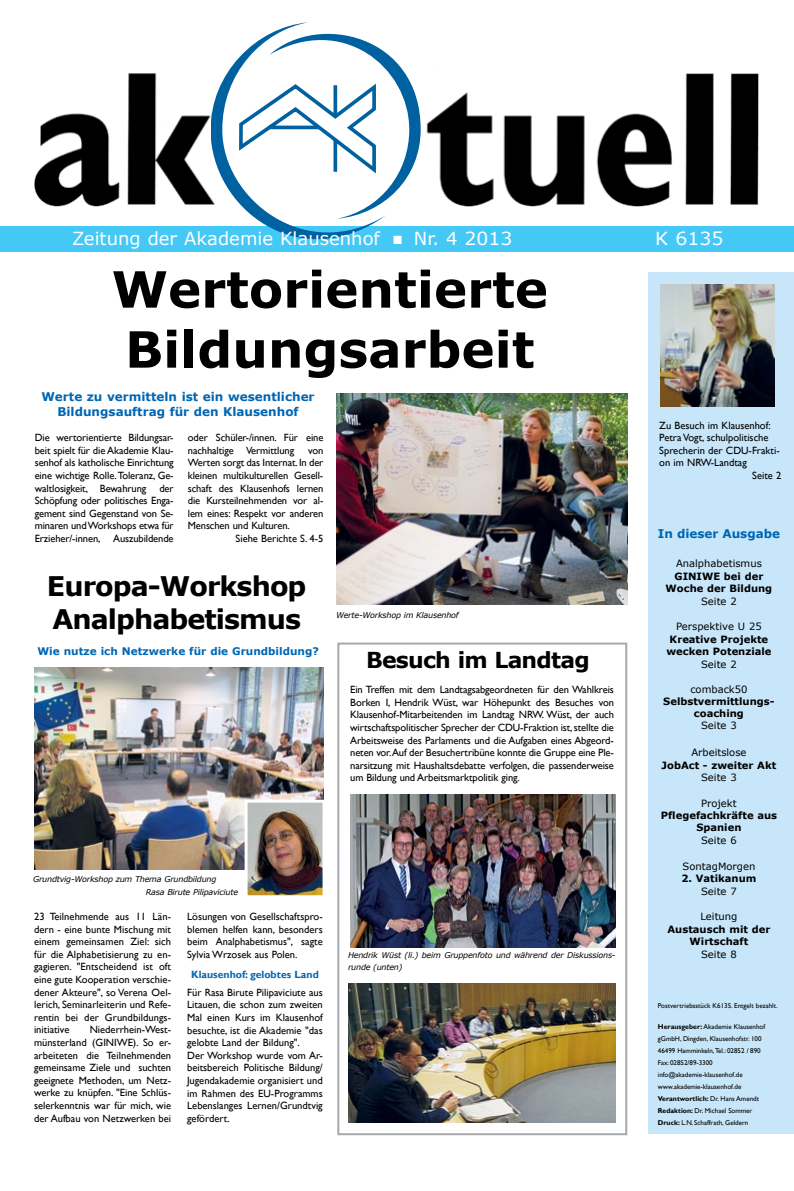
<style>
.page{position:relative;width:794px;height:1191px;background:#fff}
.page>*{position:absolute;margin:0;border:0;box-sizing:border-box;transform-origin:0 0}
.t1{font:700 50px/60px "Verdana";color:#000}
.t2{font:700 27px/32.4px "Verdana";letter-spacing:-.035em;color:#000}
.t3{font:700 22px "Verdana";letter-spacing:-.035em;color:#000}
.t4{font:18px "Verdana";color:#fff}
.t5{font:18px "Verdana";color:#fff;scale:1.05 1}
.t6{font:700 12px/14.4px "Verdana";color:#0066b3;text-align:center}
.t7{font:10.5px/12.6px "Gill Sans";color:#000;text-align:justify}
.t8{font:700 10.5px "Verdana";color:#0066b3}
.t9{font:700 10.5px "Gill Sans";color:#0066b3}
.t10{font:700 10px/12px "Verdana";color:#000;text-align:center}
.t11{font:10px "Verdana";color:#000}
.t12{font:italic 8px/12.6px "Verdana";letter-spacing:-.025em;color:#000}
.t13{font:7px/12px "Gill Sans";color:#000}
.s1{font-weight:700}
</style>
<div class="page">
<img style="left:34px;top:73px;width:725px;height:134px">
<div style="left:0;top:226px;width:794px;height:25px;background:#44c8f5"></div>
<div style="left:648px;top:272px;width:146px;height:861px;background:#c7e6f9"></div>
<svg style="left:386px;top:53px;width:35px;height:154px"></svg>
<svg style="left:211px;top:22px;width:175px;height:217px"></svg>
<img style="left:660px;top:284px;width:114px;height:122px">
<img style="left:337px;top:393px;width:290px;height:211px">
<div style="left:337px;top:642px;width:290px;height:493px;border:2px solid #a7a9ac"></div>
<img style="left:350px;top:794px;width:265px;height:153px">
<img style="left:34px;top:668px;width:289px;height:201px">
<img style="left:349px;top:983px;width:267px;height:139px">
<img style="left:248px;top:803px;width:73px;height:91px">
<div style="left:244px;top:799px;width:81px;height:99px;border:3px solid #fff"></div>
<h3 class="t4" style="left:72px;top:226px;width:442px">Zeitung der Akademie Klausenhof ■ Nr. 4 2013</h3>
<h3 class="t5" style="left:655px;top:226px;width:67px">K 6135</h3>
<h1 class="t1" style="left:112px;top:258px;width:438px">Wertorientierte<br>Bildungsarbeit</h1>
<p class="t6" style="left:41px;top:389px;width:275px">Werte zu vermitteln ist ein wesentlicher<br>Bildungsauftrag für den Klausenhof</p>
<p class="t7" style="left:659px;top:419px;width:113px">Zu Besuch im Klausenhof:</p>
<p class="t7" style="left:659px;top:431px;width:111px">Petra Vogt, schulpolitische</p>
<p class="t7" style="left:659px;top:444px;width:122px">Sprecherin der CDU-Frakti-</p>
<p class="t7" style="left:659px;top:457px;width:89px">on im NRW-Landtag</p>
<p class="t7" style="left:752px;top:469px;width:31px">Seite 2</p>
<p class="t7" style="left:35px;top:431px;width:140px">Die wertorientierte Bildungsar&shy;beit spielt für die Akademie Klau&shy;senhof als katholische Einrichtung eine wichtige Rolle. Toleranz, Ge&shy;waltlosigkeit, Bewahrung der Schöpfung oder politisches Enga&shy;gement sind Gegenstand von Se&shy;minaren und Workshops etwa für Erzieher/-innen, Auszubildende</p>
<p class="t7" style="left:188px;top:431px;width:137px">oder Schüler-/innen. Für eine nachhaltige Vermittlung</p>
<p class="t7" style="left:308px;top:444px;width:17px">von</p>
<p class="t7" style="left:188px;top:457px;width:137px">Werten sorgt das Internat. In der</p>
<p class="t7" style="left:188px;top:469px;width:137px">kleinen multikulturellen Gesell-</p>
<p class="t7" style="left:188px;top:482px;width:137px">schaft des Klausenhofs lernen</p>
<p class="t7" style="left:188px;top:494px;width:137px">die Kursteilnehmenden vor al-</p>
<p class="t7" style="left:188px;top:507px;width:137px">lem eines: Respekt vor anderen</p>
<p class="t7" style="left:188px;top:520px;width:103px">Menschen und Kulturen.</p>
<p class="t7" style="left:236px;top:532px;width:89px">Siehe Berichte S. 4-5</p>
<h2 class="t2" style="left:47px;top:569px;width:261px">Europa-Workshop<br>Analphabetismus</h2>
<p class="t8" style="left:37px;top:644px;width:283px">Wie nutze ich Netzwerke für die Grundbildung?</p>
<p class="t6" style="left:658px;top:526px;width:123px">In dieser Ausgabe</p>
<p class="t11" style="left:676px;top:556px;width:87px">Analphabetismus</p>
<p class="t10" style="left:665px;top:570px;width:108px">GINIWE bei der<br>Woche der Bildung</p>
<p class="t11" style="left:701px;top:594px;width:37px">Seite 2</p>
<p class="t11" style="left:676px;top:619px;width:87px">Perspektive U 25</p>
<p class="t10" style="left:666px;top:633px;width:107px">Kreative Projekte wecken Potenziale</p>
<p class="t11" style="left:701px;top:657px;width:37px">Seite 2</p>
<p class="t11" style="left:690px;top:682px;width:59px">comback50</p>
<p class="t10" style="left:663px;top:694px;width:113px">Selbstvermittlungs&shy;coaching</p>
<p class="t11" style="left:701px;top:718px;width:37px">Seite 3</p>
<p class="t11" style="left:691px;top:745px;width:57px">Arbeitslose</p>
<p class="t10" style="left:661px;top:759px;width:116px">JobAct - zweiter Akt</p>
<p class="t11" style="left:701px;top:771px;width:37px">Seite 3</p>
<p class="t11" style="left:701px;top:796px;width:37px">Projekt</p>
<p class="t10" style="left:660px;top:809px;width:118px">Pflegefachkräfte aus<br>Spanien</p>
<p class="t11" style="left:701px;top:834px;width:37px">Seite 6</p>
<p class="t11" style="left:682px;top:859px;width:74px">SontagMorgen</p>
<p class="t10" style="left:681px;top:872px;width:76px">2. Vatikanum</p>
<p class="t11" style="left:701px;top:884px;width:37px">Seite 7</p>
<p class="t11" style="left:700px;top:909px;width:39px">Leitung</p>
<p class="t10" style="left:667px;top:922px;width:104px">Austausch mit der<br>Wirtschaft</p>
<p class="t11" style="left:701px;top:947px;width:37px">Seite 8</p>
<p class="t12" style="left:336px;top:608px;width:124px">Werte-Workshop im Klausenhof</p>
<h3 class="t3" style="left:366px;top:644px;width:225px">Besuch im Landtag</h3>
<p class="t7" style="left:350px;top:683px;width:265px">Ein Treffen mit dem Landtagsabgeordneten für den Wahlkreis Borken I, Hendrik Wüst, war Höhepunkt des Besuches von Klausenhof-Mitarbeitenden im Landtag NRW. Wüst, der auch wirtschaftspolitischer Sprecher der CDU-Fraktion ist, stellte die Arbeitsweise des Parlaments und die Aufgaben eines Abgeord&shy;neten vor.Auf der Besuchertribüne konnte die Gruppe eine Ple&shy;narsitzung mit Haushaltsdebatte verfolgen, die passenderweise um Bildung und Arbeitsmarktpolitik ging.</p>
<p class="t12" style="left:146px;top:873px;width:94px;text-indent:-113px">Grundtvig-Workshop zum Thema Grundbildung<br>Rasa Birute Pilipaviciute</p>
<p class="t7" style="left:34px;top:910px;width:139px">23 Teilnehmende aus 11 Län&shy;dern - eine bunte Mischung mit einem gemeinsamen Ziel: sich für die Alphabetisierung zu en&shy;gagieren. "Entscheidend ist oft eine gute Kooperation verschie&shy;dener Akteure", so Verena Oel&shy;lerich, Seminarleiterin und Refe&shy;rentin bei der Grundbildungs&shy;initiative</p>
<p class="t7" style="left:187px;top:910px;width:137px">Lösungen von Gesellschaftspro&shy;blemen helfen kann, besonders beim Analphabetismus", sagte Sylvia Wrzosek aus Polen.</p>
<p class="t9" style="left:191px;top:968px;width:129px">Klausenhof: gelobtes Land</p>
<p class="t7" style="left:187px;top:986px;width:137px;text-align:left">Für Rasa Birute Pilipaviciute aus<br>Litauen, die schon zum zweiten<br>Mal einen Kurs im Klausenhof besuchte, ist die Akademie "das gelobte Land der Bildung".<br>Der Workshop wurde vom Ar&shy;beitsbereich Politische Bildung/<br>Jugendakademie organisiert und im Rahmen des EU-Programms<br>Lebenslanges Lernen/Grundtvig gefördert.</p>
<p class="t12" style="left:348px;top:948px;width:269px">Hendrik Wüst (li.) beim Gruppenfoto und während der Diskussions&shy;runde (unten)</p>
<p class="t13" style="left:658px;top:1000px;width:121px">Postvertriebsstück K6135. Entgelt bezahlt.</p>
<p class="t13" style="left:658px;top:1020px;width:109px"><span class="s1">Herausgeber:</span> Akademie Klausenhof gGmbH, Dingden, Klausenhofstr. 100<br>46499 Hamminkeln, Tel.:02852 / 890<br>Fax:02852/89-3300 info@akademie-klausenhof.de www.akademie-klausenhof.de<br><span class="s1">Verantwortlich:</span> Dr. Hans Amendt<br><span class="s1">Redaktion:</span> Dr. Michael Sommer<br><span class="s1">Druck:</span> L.N. Schaffrath, Geldern</p>
<p class="t7" style="left:34px;top:1023px;width:139px;text-indent:56px">Niederrhein-West&shy;münsterland (GINIWE). So er&shy;arbeiteten die Teilnehmenden gemeinsame Ziele und suchten geeignete Methoden, um Netz&shy;werke zu knüpfen. "Eine Schlüs&shy;selerkenntnis war für mich, wie der Aufbau von Netzwerken bei</p>
</div>
